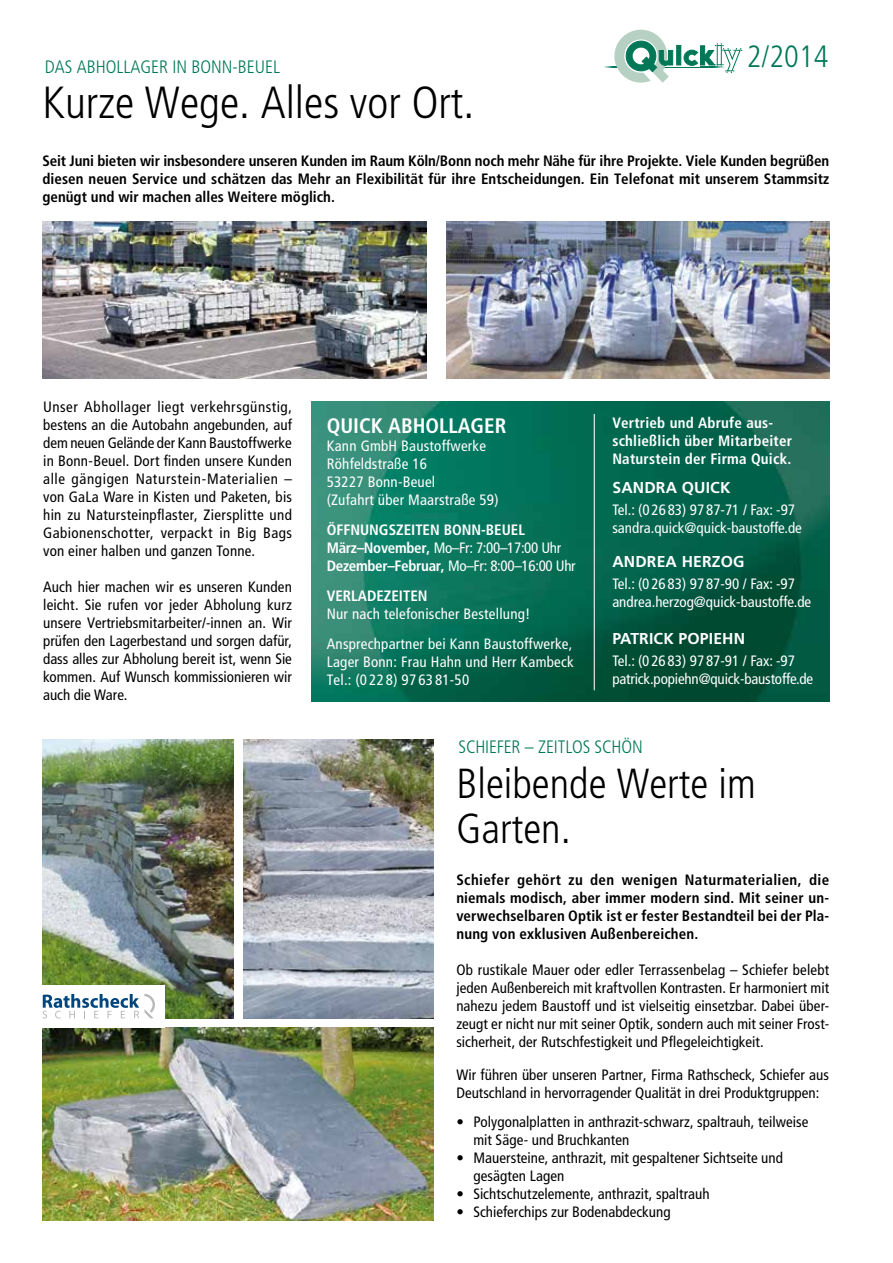
<style>
.page{position:relative;width:893px;height:1263px;background:#fff}
.page>*{position:absolute;margin:0;border:0;box-sizing:border-box;transform-origin:0 0}
.t1{font:300 condensed 45px "Frutiger LT Std";color:#000}
.t2{font:300 condensed 42px/45px "Frutiger LT Std";color:#000}
.t3{font:300 condensed 30.75px "Frutiger LT Std";color:#007858}
.t4{font:700 condensed 21px "Frutiger LT Std";color:#fff}
.t5{font:300 condensed 18px "Frutiger LT Std";color:#007858}
.t6{font:700 15.75px "Frutiger LT Std";letter-spacing:.01em;color:#fff}
.t7{font:condensed 15px/18px "Frutiger LT Std";color:#000;text-align:justify}
.t8{font:700 condensed 15px/18px "Frutiger LT Std";letter-spacing:.005em;color:#000;text-align:justify}
.t9{font:condensed 15px/18px "Frutiger LT Std";letter-spacing:.015em;color:#fff}
.t10{font:700 condensed 15px/18px "Frutiger LT Std";letter-spacing:.015em;color:#fff}
.t11{font:condensed 15px/18px "Frutiger LT Std";letter-spacing:-.01em;color:#fff}
.s1{font-weight:400}
</style>
<div class="page">
<img style="left:311px;top:402px;width:518px;height:300px">
<svg style="left:604px;top:30px;width:138px;height:53px"></svg>
<img style="left:43px;top:1028px;width:391px;height:192px">
<img style="left:43px;top:740px;width:191px;height:278px">
<img style="left:244px;top:740px;width:189px;height:278px">
<img style="left:43px;top:222px;width:383px;height:156px">
<img style="left:446px;top:222px;width:383px;height:156px">
<hr style="left:594px;top:414px;width:1px;height:276px;background:#fff">
<div style="left:28px;top:985px;width:137px;height:43px;background:#fff"></div>
<svg style="left:43px;top:994px;width:112px;height:24px"></svg>
<p class="t5" style="left:45px;top:57px;width:42px">Das Abholl</p>
<p class="t5" style="left:130px;top:57px;width:126px">ager in Bonn-Beuel</p>
<h1 class="t1" style="left:43px;top:77px;width:433px">Kurze Wege. Alles vor Ort.</h1>
<h3 class="t3" style="left:747px;top:39px;width:83px">2/2014</h3>
<p class="t8" style="left:43px;top:152px;width:788px">Seit Juni bieten wir insbesondere unseren Kunden im Raum Köln/Bonn noch mehr Nähe für ihre Projekte. Viele Kunden begrüßen diesen neuen Service und schätzen das Mehr an Flexibilität für ihre Entscheidungen. Ein Telefonat mit unserem Stammsitz genügt und wir machen alles Weitere möglich.</p>
<p class="t7" style="left:43px;top:398px;width:250px">Unser Abhollager liegt verkehrsgünstig, bestens an die Autobahn angebunden, auf dem neuen Gelände der Kann Baustoffwerke in Bonn-Beuel. Dort finden unsere Kunden alle gängigen Naturstein-Materialien – von GaLa Ware in Kisten und Paketen, bis hin zu Natursteinpflaster, Ziersplitte und Gabionenschotter, verpackt in Big Bags von einer halben und ganzen Tonne.</p>
<p class="t7" style="left:43px;top:578px;width:250px">Auch hier machen wir es unseren Kunden leicht. Sie rufen vor jeder Abholung kurz unsere Vertriebsmitarbeiter/-innen an. Wir prüfen den Lagerbestand und sorgen dafür, dass alles zur Abholung bereit ist, wenn Sie kommen. Auf Wunsch kommissionieren wir auch die Ware.</p>
<h3 class="t4" style="left:327px;top:413px;width:145px">QUICK Abhollager</h3>
<p class="t9" style="left:327px;top:436px;width:173px">Kann GmbH Baustoffwerke<br>Röhfeldstraße 16<br>53227 Bonn-Beuel<br>(Zufahrt über Maarstraße 59)</p>
<p class="t10" style="left:327px;top:520px;width:19px">Öffnungszeiten</p>
<p class="t10" style="left:327px;top:520px;width:250px;text-indent:117px">BONN-BEUEL<br>März–November, <span class="s1">Mo–Fr: 7:00–17:00 Uhr<br></span>Dezember–Februar, <span class="s1">Mo–Fr: 8:00–16:00 Uhr</span></p>
<p class="t10" style="left:327px;top:586px;width:102px">VERLADEZEITEN</p>
<p class="t9" style="left:327px;top:598px;width:247px;line-height:30px">Nur nach telefonischer Bestellung!<br>Ansprechpartner bei Kann Baustoffwerke,</p>
<p class="t9" style="left:327px;top:652px;width:249px">Lager Bonn: Frau Hahn und Herr Kambeck<br>Tel.: (0 22 8) 97 63 81-50</p>
<p class="t10" style="left:612px;top:414px;width:181px">Vertrieb und Abrufe aus&shy;schließlich über Mitarbeiter<br>Naturstein der Firma Quick.</p>
<p class="t6" style="left:612px;top:478px;width:22px">SANDRA</p>
<p class="t6" style="left:682px;top:478px;width:33px">QUICK</p>
<p class="t9" style="left:612px;top:501px;width:191px">Tel.: (0 26 83) 97 87-71 / Fax: -97 sandra.quick@quick-baustoffe.de</p>
<p class="t6" style="left:612px;top:552px;width:132px">ANDREA H ERZOG</p>
<p class="t9" style="left:612px;top:575px;width:200px">Tel.: (0 26 83) 97 87-90 / Fax: -97 andrea.herzog@quick-baustoffe.de</p>
<p class="t6" style="left:612px;top:629px;width:134px">PATRICK POPIEHN</p>
<p class="t11" style="left:612px;top:652px;width:202px">Tel.: (0 26 83) 97 87-91 / Fax: -97 patrick.popiehn@quick-baustoffe.de</p>
<p class="t5" style="left:459px;top:736px;width:16px">Schiefe</p>
<p class="t5" style="left:512px;top:736px;width:130px">r – zeitlos schön</p>
<h2 class="t2" style="left:456px;top:761px;width:301px">Bleibende Werte im<br>Garten.</h2>
<p class="t8" style="left:456px;top:871px;width:374px">Schiefer gehört zu den wenigen Naturmaterialien, die niemals modisch, aber immer modern sind. Mit seiner un&shy;verwechselbaren Optik ist er fester Bestandteil bei der Pla&shy;nung von exklusiven Außenbereichen.</p>
<p class="t7" style="left:456px;top:961px;width:374px">Ob rustikale Mauer oder edler Terrassenbelag – Schiefer belebt jeden Außenbereich mit kraftvollen Kontrasten. Er harmoniert mit nahezu jedem Baustoff und ist vielseitig einsetzbar. Dabei über&shy;zeugt er nicht nur mit seiner Optik, sondern auch mit seiner Frost&shy;sicherheit, der Rutschfestigkeit und Pflegeleichtigkeit.</p>
<p class="t7" style="left:456px;top:1066px;width:374px">Wir führen über unseren Partner, Firma Rathscheck, Schiefer aus<br>Deutschland in hervorragender Qualität in drei Produktgruppen:</p>
<p class="t7" style="left:473px;top:1113px;width:337px;text-indent:-17px">• Polygonalplatten in anthrazit-schwarz, spaltrauh, teilweise mit Säge- und Bruchkanten</p>
<p class="t7" style="left:473px;top:1149px;width:311px;text-indent:-17px">• Mauersteine, anthrazit, mit gespaltener Sichtseite und gesägten Lagen</p>
<p class="t7" style="left:456px;top:1185px;width:255px">• Sichtschutzelemente, anthrazit, spaltrauh</p>
<p class="t7" style="left:456px;top:1203px;width:216px">• Schieferchips zur Bodenabdeckung</p>
</div>
